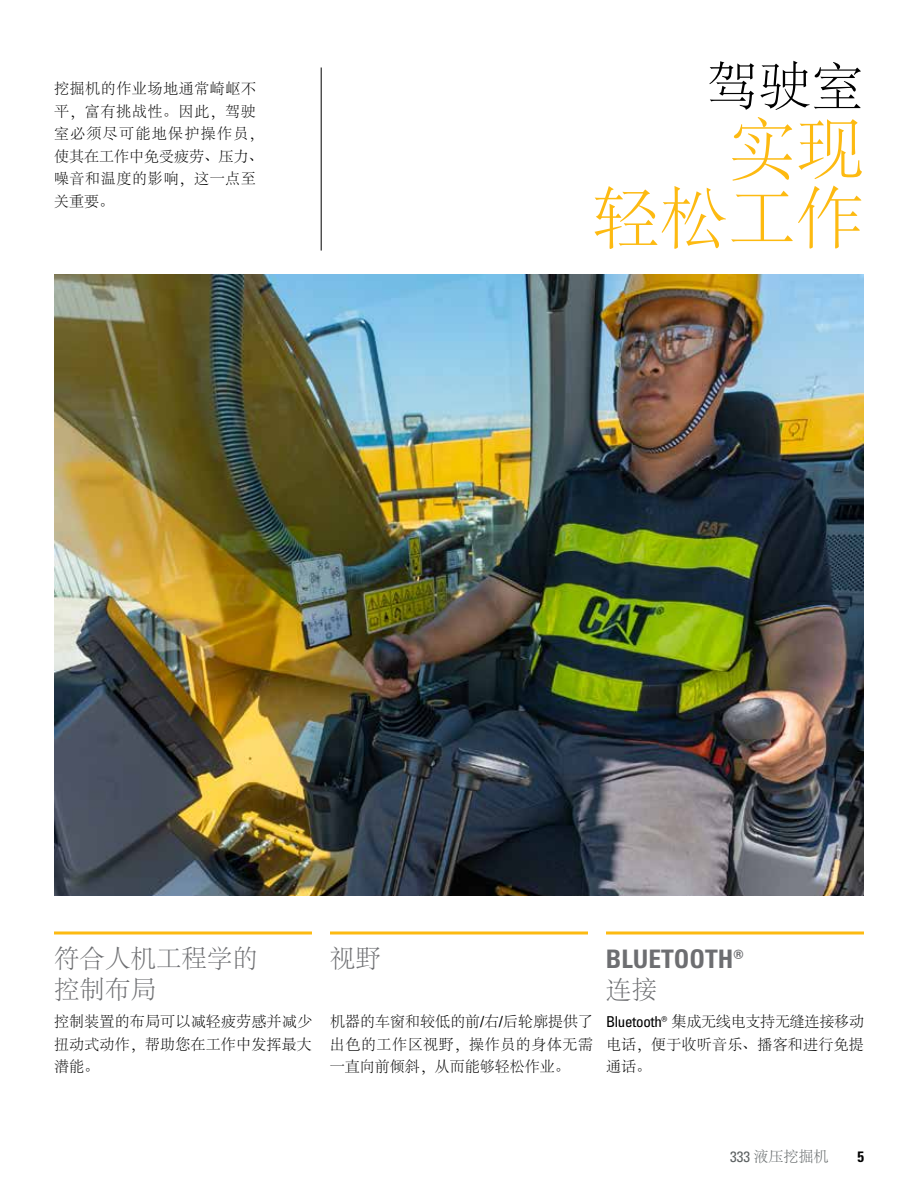
<style>
.page{position:relative;width:918px;height:1188px;background:#fff}
.page>*{position:absolute;margin:0;border:0;box-sizing:border-box;transform-origin:0 0}
.t1{font:300 67.95px/69px "Adobe Song Std";color:#fdba11;text-align:right}
.t2{font:300 52.65px "Adobe Song Std";color:#000}
.t3{font:300 25.5px/30.6px "Adobe Song Std";color:#6d6e71}
.t4{font:25.5px "Univers LTCYR 67 Bold Cond";color:#6d6e71}
.t5{font:300 15px/22.5px "Adobe Song Std";letter-spacing:.015em;color:#000;text-align:justify}
.t6{font:300 15px/22.5px "Adobe Song Std";letter-spacing:.04em;color:#000}
.t7{font:300 15px "Adobe Song Std";color:#5d6263}
.t8{font:15px "Univers LTCYR 67 Bold Cond";color:#000}
.s1{font-family:"Univers LTCYR 57";font-weight:400;font-stretch:condensed}
</style>
<div class="page">
<img style="left:54px;top:274px;width:810px;height:621px">
<hr style="left:321px;top:68px;width:1px;height:183px;background:#000">
<hr style="left:54px;top:932px;width:258px;height:2px;background:#fdba11">
<hr style="left:330px;top:932px;width:258px;height:2px;background:#fdba11">
<hr style="left:606px;top:932px;width:258px;height:2px;background:#fdba11">
<p class="t6" style="left:54px;top:78px;width:211px">挖掘机的作业场地通常崎岖不平，富有挑战性。因此，驾驶室必须尽可能地保护操作员，使其在工作中免受疲劳、压力、噪音和温度的影响，这一点至关重要。</p>
<h2 class="t2" style="left:706px;top:58px;width:160px">驾驶室</h2>
<h1 class="t1" style="left:592px;top:118px;width:273px">实现<br>轻松工作</h1>
<h3 class="t3" style="left:54px;top:945px;width:205px">符合人机工程学的控制布局</h3>
<h3 class="t4" style="left:606px;top:944px;width:139px">BLUETOOTH®</h3>
<h3 class="t3" style="left:330px;top:945px;width:52px">视野</h3>
<h3 class="t3" style="left:606px;top:975px;width:52px">连接</h3>
<p class="t5" style="left:54px;top:1011px;width:259px">控制装置的布局可以减轻疲劳感并减少扭动式动作，帮助您在工作中发挥最大潜能。</p>
<p class="t5" style="left:606px;top:1011px;width:260px"><span class="s1">Bluetooth®</span> 集成无线电支持无缝连接移动电话，便于收听音乐、播客和进行免提通话。</p>
<p class="t5" style="left:330px;top:1011px;width:265px">机器的车窗和较低的前<span class="s1">/</span>右<span class="s1">/</span>后轮廓提供了出色的工作区视野，操作员的身体无需一直向前倾斜，从而能够轻松作业。</p>
<p class="t7" style="left:730px;top:1148px;width:100px"><span class="s1">333</span> 液压挖掘机</p>
<p class="t8" style="left:857px;top:1147px;width:8px">5</p>
</div>
